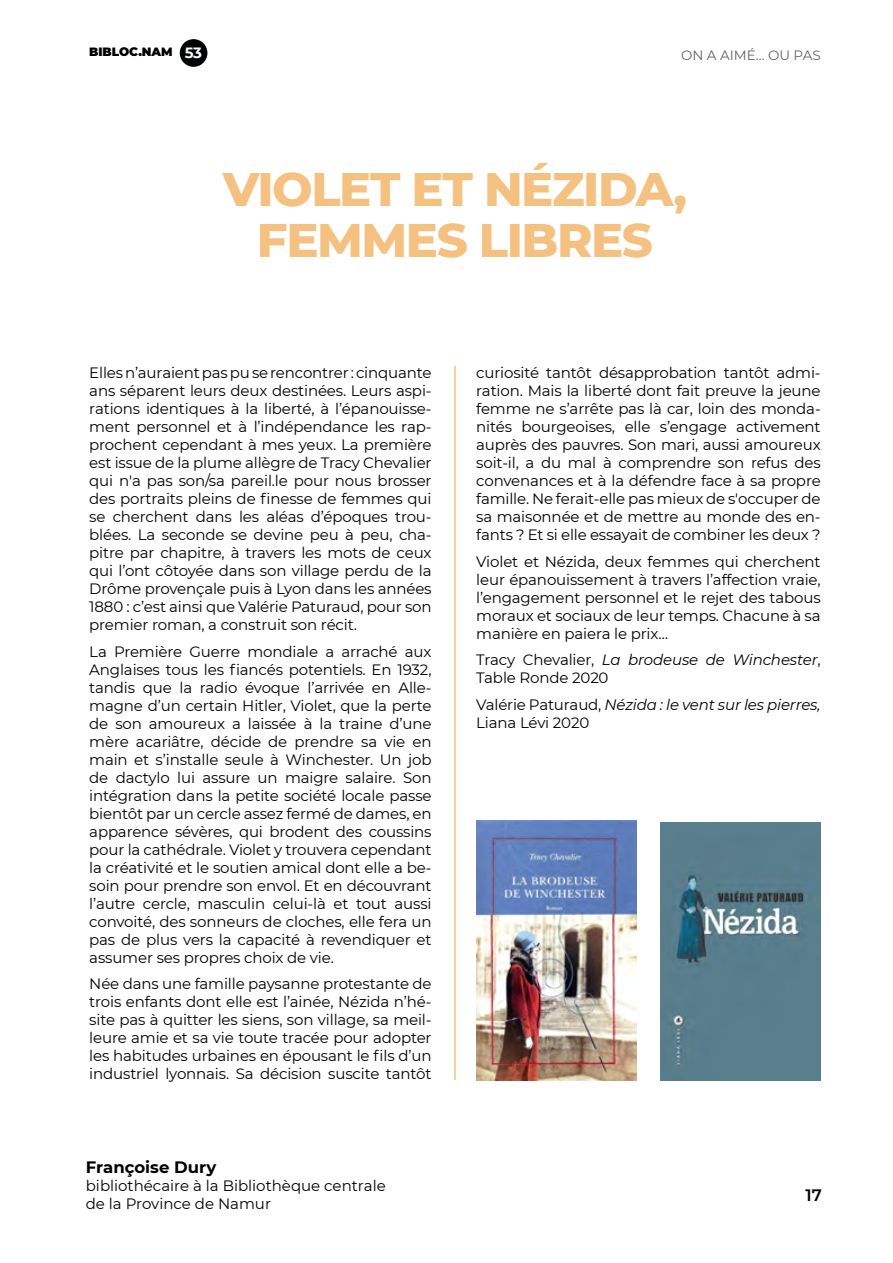
<style>
.page{position:relative;width:893px;height:1263px;background:#fff}
.page>*{position:absolute;margin:0;border:0;box-sizing:border-box;transform-origin:0 0}
.t1{font:800 48px/51px "Montserrat";letter-spacing:-.03em;color:#f5c181;text-align:center}
.t2{font:700 16.5px "Montserrat";color:#000}
.t3{font:600 16.5px "Montserrat";color:#000}
.t4{font:15px/18px "Montserrat";letter-spacing:-.01em;color:#000;text-align:justify}
.t5{font:13.5px "Montserrat";color:#646363}
.t6{font:900 12px "Montserrat";color:#000}
.s1{font-weight:700;font-size:14.85px;color:#f7fcff}
.s2{font-style:italic}
</style>
<div class="page">
<div style="left:180px;top:39px;width:27px;height:28px;background:#000;border-radius:50%"></div>
<img style="left:660px;top:823px;width:161px;height:257px">
<img style="left:476px;top:821px;width:161px;height:259px">
<hr style="left:454px;top:366px;width:2px;height:714px;background:#f5c181">
<p class="t6" style="left:89px;top:42px;width:114px">BIBLOC.NAM <span class="s1">53</span></p>
<p class="t5" style="left:681px;top:46px;width:141px">On a aim é... ou pas</p>
<h1 class="t1" style="left:223px;top:161px;width:466px">VIOLET ET NÉZIDA,<br>FEMMES LIBRES</h1>
<p class="t4" style="left:89px;top:363px;width:344px">Elles n’auraient pas pu se rencontrer : cinquante ans séparent leurs deux destinées. Leurs aspi&shy;rations identiques à la liberté, à l’épanouisse&shy;ment personnel et à l’indépendance les rap&shy;prochent cependant à mes yeux. La première est issue de la plume allègre de Tracy Chevalier qui n'a pas son/sa pareil.le pour nous brosser des portraits pleins de finesse de femmes qui se cherchent dans les aléas d’époques trou&shy;blées. La seconde se devine peu à peu, cha&shy;pitre par chapitre, à travers les mots de ceux qui l’ont côtoyée dans son village perdu de la Drôme provençale puis à Lyon dans les années 1880 : c’est ainsi que Valérie Paturaud, pour son premier roman, a construit son récit.</p>
<p class="t4" style="left:89px;top:642px;width:344px">La Première Guerre mondiale a arraché aux Anglaises tous les fiancés potentiels. En 1932, tandis que la radio évoque l’arrivée en Alle&shy;magne d’un certain H itler, Violet, que la perte de son amoureux a laissée à la traine d’une mère acariâtre, décide de prendre sa vie en main et s’installe seule à Winchester. U n job de dactylo lui assure un maigre salaire. Son intégration dans la petite société locale passe bientôt par un cercle assez fermé de dames, en apparence sévères, qui brodent des coussins pour la cathédrale. Violet y trouvera cependant la créativité et le soutien amical dont elle a be&shy;soin pour prendre son envol. Et en découvrant l’autre cercle, masculin celui-là et tout aussi convoité, des sonneurs de cloches, elle fera un pas de plus vers la capacité à revendiquer et assumer ses propres choix de vie.</p>
<p class="t4" style="left:89px;top:974px;width:344px">Née dans une famille paysanne protestante de trois enfants dont elle est l’ainée, Nézida n’hé&shy;site pas à quitter les siens, son village, sa meil&shy;leure amie et sa vie toute tracée pour adopter les habitudes urbaines en épousant le fils d’un industriel lyonnais. Sa décision suscite tantôt</p>
<p class="t2" style="left:86px;top:1155px;width:132px">Françoise Dury</p>
<p class="t4" style="left:86px;top:1176px;width:301px">bibliothécaire à la Bibliothèque centrale de la Province de Namur</p>
<p class="t4" style="left:476px;top:363px;width:346px">curiosité tantôt désapprobation tantôt admi&shy;ration. Mais la liberté dont fait preuve la jeune femme ne s’arrête pas là car, loin des monda&shy;nités bourgeoises, elle s’engage activement auprès des pauvres. Son mari, aussi amoureux soit-il, a du mal à comprendre son refus des convenances et à la défendre face à sa propre famille. Ne ferait-elle pas mieux de s'occuper de sa maisonnée et de mettre au monde des en&shy;fants ? Et si elle essayait de combiner les deux ?</p>
<p class="t4" style="left:476px;top:552px;width:346px">Violet et Nézida, deux femmes qui cherchent leur épanouissement à travers l’affection vraie, l’engagement personnel et le rejet des tabous moraux et sociaux de leur temps. Chacune à sa manière en paiera le prix…</p>
<p class="t4" style="left:476px;top:650px;width:346px">Tracy Chevalier, <span class="s2">La brodeuse de Winchester</span>,<br>Table Ronde 2020</p>
<p class="t4" style="left:476px;top:695px;width:346px">Valérie Paturaud, <span class="s2">Nézida : le vent sur les pierres,<br></span>Liana Lévi 2020</p>
<p class="t3" style="left:805px;top:1183px;width:18px">17</p>
</div>
